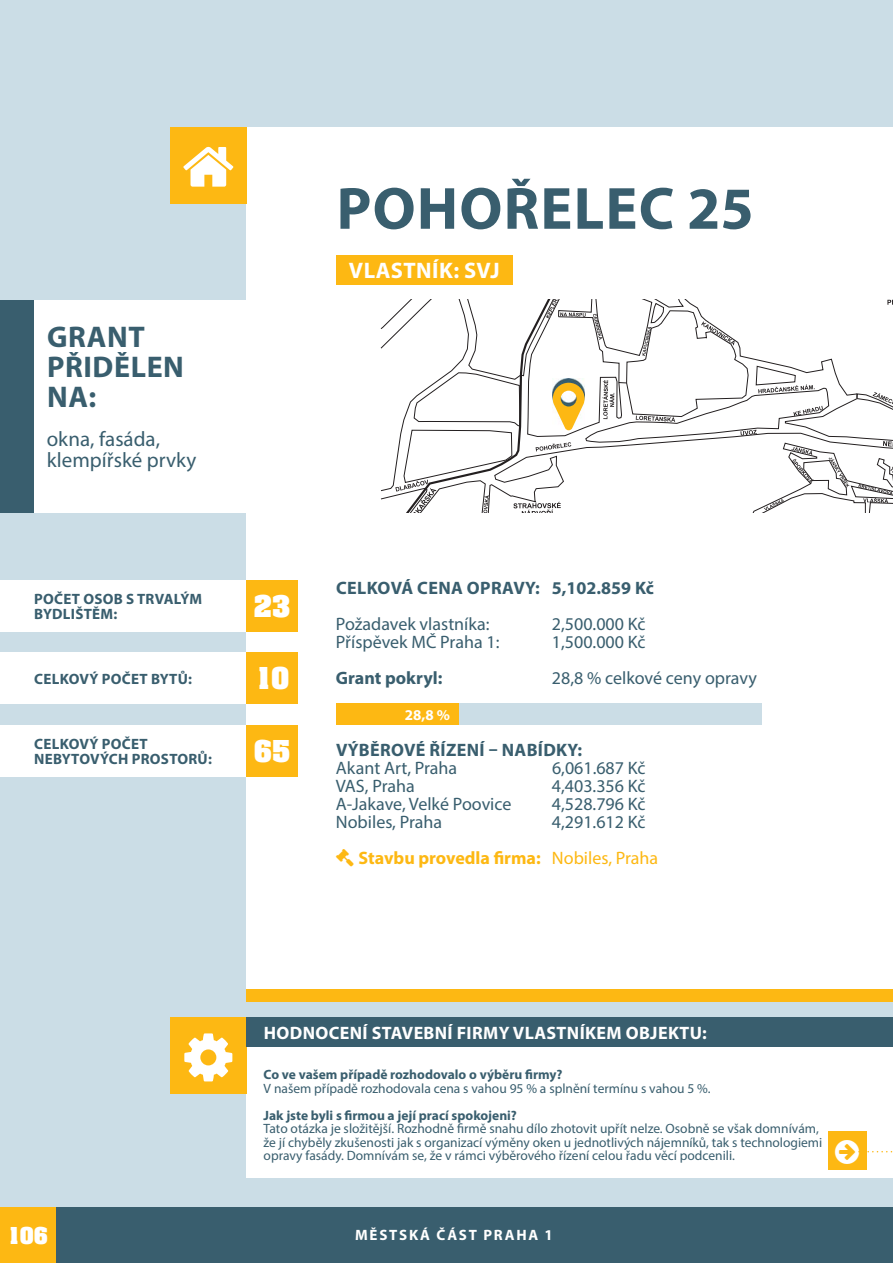
<style>
.page{position:relative;width:893px;height:1263px;background:#cbdde6}
.page>*{position:absolute;margin:0;border:0;box-sizing:border-box;transform-origin:0 0}
.t1{font:700 60px "Myriad Pro";letter-spacing:.02em;color:#395e6e}
.t2{font:700 33px/72.3px "Aachen DOT";color:#fff;text-align:justify}
.t3{font:700 30px/30px "Myriad Pro";letter-spacing:.02em;color:#395e6e}
.t4{font:700 25.5px "Aachen DOT";color:#fff}
.t5{font:700 22.5px "Myriad Pro";letter-spacing:.02em;color:#fff}
.t6{font:21px/21px "Myriad Pro";color:#395e6e}
.t7{font:18px "Myriad Pro";color:#395e6e}
.t8{font:700 18px "Myriad Pro";letter-spacing:.02em;color:#395e6e}
.t9{font:700 18px/36px "Myriad Pro";color:#fdb813}
.t10{font:700 18px "Myriad Pro";letter-spacing:.02em;color:#fff}
.t11{font:700 18px "Myriad Pro";color:#395e6e}
.t12{font:700 15px/15px "Myriad Pro";letter-spacing:.02em;color:#395e6e}
.t13{font:700 15px "Myriad Pro";letter-spacing:.12em;color:#fff}
.t14{font:13.5px/13.5px "Myriad Pro";color:#395e6e}
.t15{font:700 13.5px "Myriad Pro";color:#395e6e}
.s1{font-weight:400;color:#395e6e}
.s2{font-weight:400}
</style>
<div class="page">
<div style="left:247px;top:128px;width:646px;height:867px;background:#fff"></div>
<div style="left:247px;top:989px;width:646px;height:12px;background:#fdb813"></div>
<div style="left:34px;top:300px;width:213px;height:212px;background:#fff"></div>
<div style="left:0;top:300px;width:34px;height:212px;background:#395e6e"></div>
<div style="left:0;top:580px;width:247px;height:51px;background:#fff"></div>
<div style="left:247px;top:1017px;width:646px;height:161px;background:#fff"></div>
<div style="left:170px;top:1017px;width:77px;height:77px;background:#fdb813"></div>
<div style="left:0;top:653px;width:247px;height:51px;background:#fff"></div>
<div style="left:0;top:725px;width:247px;height:51px;background:#fff"></div>
<div style="left:247px;top:580px;width:51px;height:51px;background:#fdb813"></div>
<div style="left:247px;top:653px;width:51px;height:51px;background:#fdb813"></div>
<div style="left:247px;top:725px;width:51px;height:51px;background:#fdb813"></div>
<div style="left:170px;top:128px;width:77px;height:76px;background:#fdb813"></div>
<div style="left:247px;top:1017px;width:646px;height:30px;background:#395e6e"></div>
<svg style="left:380px;top:300px;width:513px;height:212px"></svg>
<div style="left:336px;top:704px;width:425px;height:21px;background:#cbdde6"></div>
<div style="left:336px;top:704px;width:122px;height:21px;background:#fdb813"></div>
<div style="left:336px;top:255px;width:177px;height:30px;background:#fdb813"></div>
<div style="left:828px;top:1132px;width:38px;height:38px;background:#fdb813"></div>
<div style="left:55px;top:1208px;width:838px;height:55px;background:#395e6e"></div>
<div style="left:0;top:1208px;width:55px;height:55px;background:#fdb813"></div>
<svg style="left:866px;top:1140px;width:27px;height:24px"></svg>
<h1 class="t1" style="left:337px;top:186px;width:419px">POHOŘELEC 25</h1>
<h3 class="t3" style="left:47px;top:324px;width:138px">GRANT<br>PŘIDĚLEN<br>NA:</h3>
<h3 class="t6" style="left:47px;top:430px;width:151px">okna, fasáda, klempířské prvky</h3>
<p class="t12" style="left:34px;top:593px;width:170px">POČET OSOB S TRVALÝM<br>BYDLIŠTĚM:</p>
<p class="t12" style="left:34px;top:673px;width:159px">CELKOVÝ POČET BYTŮ:</p>
<p class="t12" style="left:34px;top:738px;width:179px">CELKOVÝ POČET<br>NEBYTOVÝCH PROSTORŮ:</p>
<h2 class="t2" style="left:254px;top:573px;width:38px">23<br>10<br>65</h2>
<h3 class="t5" style="left:349px;top:262px;width:152px">VLASTNÍK: SVJ</h3>
<h3 class="t8" style="left:336px;top:581px;width:319px">CELKOVÁ CENA OPRAVY: 5,102.859 Kč</h3>
<h3 class="t7" style="left:336px;top:617px;width:155px">Požadavek vlastníka:</h3>
<h3 class="t7" style="left:552px;top:617px;width:95px">2,500.000 Kč</h3>
<h3 class="t7" style="left:336px;top:635px;width:165px">Příspěvek MČ Praha 1:</h3>
<h3 class="t7" style="left:552px;top:635px;width:95px">1,500.000 Kč</h3>
<h3 class="t11" style="left:336px;top:671px;width:108px">Grant pokryl:</h3>
<h3 class="t7" style="left:552px;top:671px;width:206px">28,8 % celkové ceny opravy</h3>
<p class="t13" style="left:405px;top:709px;width:47px">28,8 %</p>
<h3 class="t8" style="left:336px;top:743px;width:248px">VÝBĚROVÉ ŘÍZENÍ – NABÍDKY:</h3>
<h3 class="t7" style="left:336px;top:761px;width:123px">Akant Art, Praha</h3>
<h3 class="t7" style="left:552px;top:761px;width:95px">6,061.687 Kč</h3>
<h3 class="t7" style="left:336px;top:779px;width:80px">VAS, Praha</h3>
<h3 class="t7" style="left:552px;top:779px;width:95px">4,403.356 Kč</h3>
<h3 class="t7" style="left:336px;top:797px;width:177px">A-Jakave, Velké Poovice</h3>
<h3 class="t7" style="left:552px;top:797px;width:95px">4,528.796 Kč</h3>
<h3 class="t7" style="left:336px;top:815px;width:108px">Nobiles, Praha</h3>
<h3 class="t9" style="left:358px;top:806px;width:301px;text-indent:193px"><span class="s1">4,291.612 Kč<br></span>Stavbu provedla firma: <span class="s2">Nobiles, Praha</span></h3>
<h3 class="t10" style="left:264px;top:1026px;width:445px">HODNOCENÍ STAVEBNÍ FIRMY VLASTNÍKEM OBJEKTU:</h3>
<p class="t15" style="left:264px;top:1070px;width:300px">Co ve vašem případě rozhodovalo o výběru firmy?</p>
<p class="t14" style="left:264px;top:1083px;width:449px">V našem případě rozhodovala cena s vahou 95 % a splnění termínu s vahou 5 %.</p>
<p class="t15" style="left:264px;top:1110px;width:255px">Jak jste byli s firmou a její prací spokojeni?</p>
<p class="t14" style="left:264px;top:1123px;width:560px">Tato otázka je složitější. Rozhodně firmě snahu dílo zhotovit upřít nelze. Osobně se však domnívám, že jí chyběly zkušenosti jak s organizací výměny oken u jednotlivých nájemníků, tak s technologiemi opravy fasády. Domnívám se, že v rámci výběrového řízení celou řadu věcí podcenili.</p>
<h3 class="t4" style="left:7px;top:1225px;width:42px">106</h3>
<p class="t13" style="left:355px;top:1230px;width:199px">MĚSTSKÁ ČÁST PRAHA 1</p>
</div>
